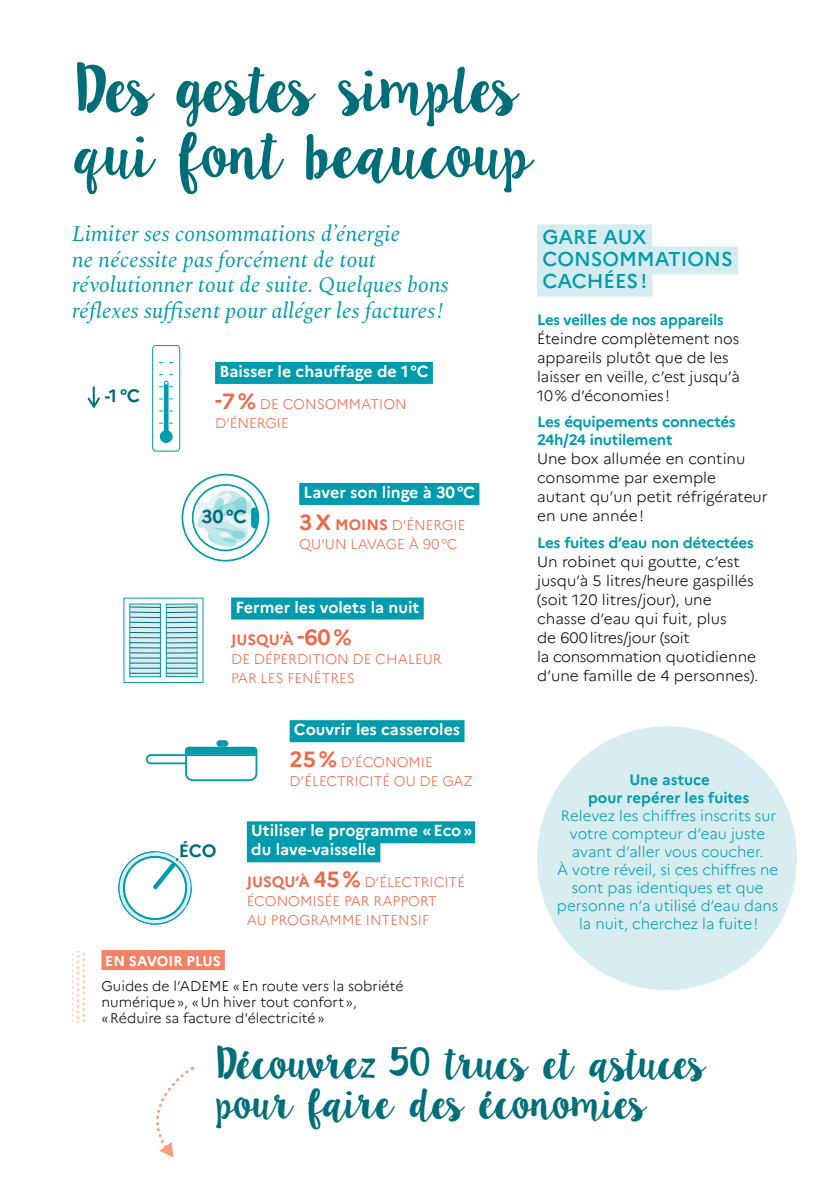
<style>
.page{position:relative;width:840px;height:1191px;background:#fff}
.page>*{position:absolute;margin:0;border:0;box-sizing:border-box;transform-origin:0 0}
.t1{font:54px/66px "Lilly Belle";letter-spacing:-.11em;color:#006e79}
.t2{font:36px/40px "Lilly Belle";letter-spacing:-.1em;color:#006e79}
.t3{font:italic 22px/25.4px "Spectral";color:#009bac}
.t4{font:500 20px/22px "Marianne";color:#009bac}
.t5{font:700 18.6px "Marianne";color:#006e79}
.t6{font:700 18px "Marianne";color:#006e79}
.t7{font:700 17.8px "Marianne";color:#006e79}
.t8{font:700 16px/19px "Marianne";color:#fff}
.t9{font:300 15px/19px "Marianne";color:#000}
.t10{font:300 15px/18px "Marianne";color:#009bac;text-align:center}
.t11{font:700 15px/18px "Marianne";letter-spacing:-.02em;color:#009bac}
.t12{font:700 15px/18px "Marianne";color:#009bac;text-align:center}
.t13{font:700 15px "Marianne";color:#ed694e}
.t14{font:300 14px/19px "Marianne";color:#ed694e}
.t15{font:300 14px/16px "Marianne";color:#000}
.t16{font:700 14px "Marianne";color:#fff}
.s1{font-weight:700;font-size:22px}
.s2{font-weight:700;font-size:15px}
.s3{font-size:22px}
</style>
<div class="page">
<div style="left:537px;top:224px;width:114px;height:28px;background:#d5ecf0"></div>
<div style="left:537px;top:246px;width:200px;height:28px;background:#d5ecf0"></div>
<div style="left:537px;top:268px;width:115px;height:28px;background:#d5ecf0"></div>
<div style="left:289px;top:720px;width:175px;height:22px;background:#009bac"></div>
<div style="left:146px;top:754px;width:48px;height:10px;border:2px solid #009bac;border-radius:4px"></div>
<div style="left:216px;top:740px;width:12px;height:6px;background:#009bac;border-radius:3px"></div>
<svg style="left:184px;top:746px;width:74px;height:36px"></svg>
<div style="left:152px;top:345px;width:28px;height:106px;border:1px solid #009bac;border-radius:3px"></div>
<svg style="left:158px;top:429px;width:16px;height:15px"></svg>
<div style="left:160px;top:430px;width:12px;height:13px;background:#009bac;border-radius:50%"></div>
<div style="left:164px;top:381px;width:4px;height:55px;border:1px solid #009bac;border-radius:2px"></div>
<hr style="left:164px;top:384px;width:4px;height:54px;background:#009bac;border-radius:2px">
<svg style="left:87px;top:387px;width:13px;height:21px"></svg>
<div style="left:215px;top:362px;width:217px;height:22px;background:#009bac"></div>
<div style="left:181px;top:474px;width:88px;height:87px;border:2px solid #009bac;border-radius:50%"></div>
<div style="left:192px;top:484px;width:67px;height:67px;border:2px solid #009bac;border-radius:50%"></div>
<svg style="left:196px;top:485px;width:58px;height:62px"></svg>
<div style="left:251px;top:507px;width:7px;height:21px;background:#009bac;border-radius:4px"></div>
<div style="left:299px;top:483px;width:180px;height:22px;background:#009bac"></div>
<svg style="left:123px;top:597px;width:81px;height:86px"></svg>
<div style="left:231px;top:597px;width:192px;height:22px;background:#009bac"></div>
<div style="left:537px;top:726px;width:259px;height:264px;background:#d7edf0;border-radius:50%"></div>
<svg style="left:101px;top:950px;width:4px;height:20px"></svg>
<div style="left:105px;top:950px;width:120px;height:20px;background:#f08366"></div>
<img style="left:72px;top:951px;width:13px;height:71px">
<div style="left:247px;top:821px;width:228px;height:22px;background:#009bac"></div>
<div style="left:247px;top:840px;width:133px;height:22px;background:#009bac"></div>
<svg style="left:118px;top:851px;width:73px;height:73px"></svg>
<svg style="left:156px;top:1066px;width:37px;height:91px"></svg>
<h1 class="t1" style="left:73px;top:56px;width:464px">Des gestes simples qui font beaucoup</h1>
<h3 class="t3" style="left:72px;top:222px;width:378px">Limiter ses consommations d’énergie<br>ne nécessite pas forcément de tout révolutionner tout de suite. Quelques bons réflexes suffisent pour alléger les factures !</h3>
<p class="t6" style="left:105px;top:382px;width:37px">-1 °C</p>
<p class="t8" style="left:219px;top:362px;width:210px">Baisser le chauffage de 1 °C</p>
<p class="t14" style="left:215px;top:394px;width:193px"><span class="s1">-7%</span> DE CONSOMMATION<br>D’ÉNERGIE</p>
<p class="t5" style="left:201px;top:502px;width:47px">30°C</p>
<p class="t8" style="left:303px;top:483px;width:173px">Laver son linge à 30°C</p>
<p class="t14" style="left:299px;top:515px;width:168px"><span class="s1">3X</span> <span class="s2">MOINS</span> D’ÉNERGIE<br>QU’UN LAVAGE À 90°C</p>
<p class="t8" style="left:235px;top:597px;width:185px">Fermer les volets la nuit</p>
<p class="t13" style="left:231px;top:630px;width:122px">JUSQU’À <span class="s3">-60%</span></p>
<p class="t14" style="left:231px;top:649px;width:212px">DE DÉPERDITION DE CHALEUR<br>PAR LES FENÊTRES</p>
<p class="t7" style="left:179px;top:836px;width:39px">ÉCO</p>
<p class="t8" style="left:294px;top:720px;width:168px">Couvrir les casseroles</p>
<p class="t14" style="left:289px;top:752px;width:185px"><span class="s1">25%</span> D'ÉCONOMIE<br>D’ÉLECTRICITÉ OU DE GAZ</p>
<p class="t8" style="left:251px;top:821px;width:222px">Utiliser le programme «Eco» du lave-vaisselle</p>
<p class="t14" style="left:247px;top:873px;width:219px"><span class="s2">JUSQU’À</span> <span class="s1">45%</span> D’ÉLECTRICITÉ<br>ÉCONOMISÉE PAR RAPPORT<br>AU PROGRAMME INTENSIF</p>
<p class="t16" style="left:105px;top:952px;width:117px">EN SAVOIR PLUS</p>
<p class="t15" style="left:101px;top:977px;width:303px">Guides de l’ADEME «En route vers la sobriété numérique», «Un hiver tout confort», «Réduire sa facture d'électricité»</p>
<h3 class="t4" style="left:542px;top:226px;width:192px">GARE AUX<br>CONSOMMATIONS<br>CACHÉES!</h3>
<p class="t11" style="left:537px;top:310px;width:188px">Les veilles de nos appareils</p>
<p class="t9" style="left:537px;top:329px;width:204px">Éteindre complètement nos appareils plutôt que de les laisser en veille, c’est jusqu’à<br>10% d’économies !</p>
<p class="t11" style="left:537px;top:413px;width:200px">Les équipements connectés<br>24h/24 inutilement</p>
<p class="t9" style="left:537px;top:449px;width:232px">Une box allumée en continu consomme par exemple autant qu’un petit réfrigérateur en une année!</p>
<p class="t11" style="left:537px;top:533px;width:218px">Les fuites d’eau non détectées</p>
<p class="t9" style="left:537px;top:552px;width:223px">Un robinet qui goutte, c’est jusqu’à 5 litres/heure gaspillés (soit 120 litres/jour), une chasse d’eau qui fuit, plus<br>de 600litres/jour (soit<br>la consommation quotidienne d’une famille de 4 personnes).</p>
<p class="t12" style="left:587px;top:770px;width:163px">Une astuce<br>pour repérer les fuites</p>
<p class="t10" style="left:556px;top:806px;width:223px">Relevez les chiffres inscrits sur votre compteur d’eau juste avant d’aller vous coucher.<br>À votre réveil, si ces chiffres ne sont pas identiques et que personne n’a utilisé d’eau dans la nuit, cherchez la fuite!</p>
<h2 class="t2" style="left:215px;top:1043px;width:493px">Découvrez 50 trucs et astuces pour faire des économies</h2>
</div>
